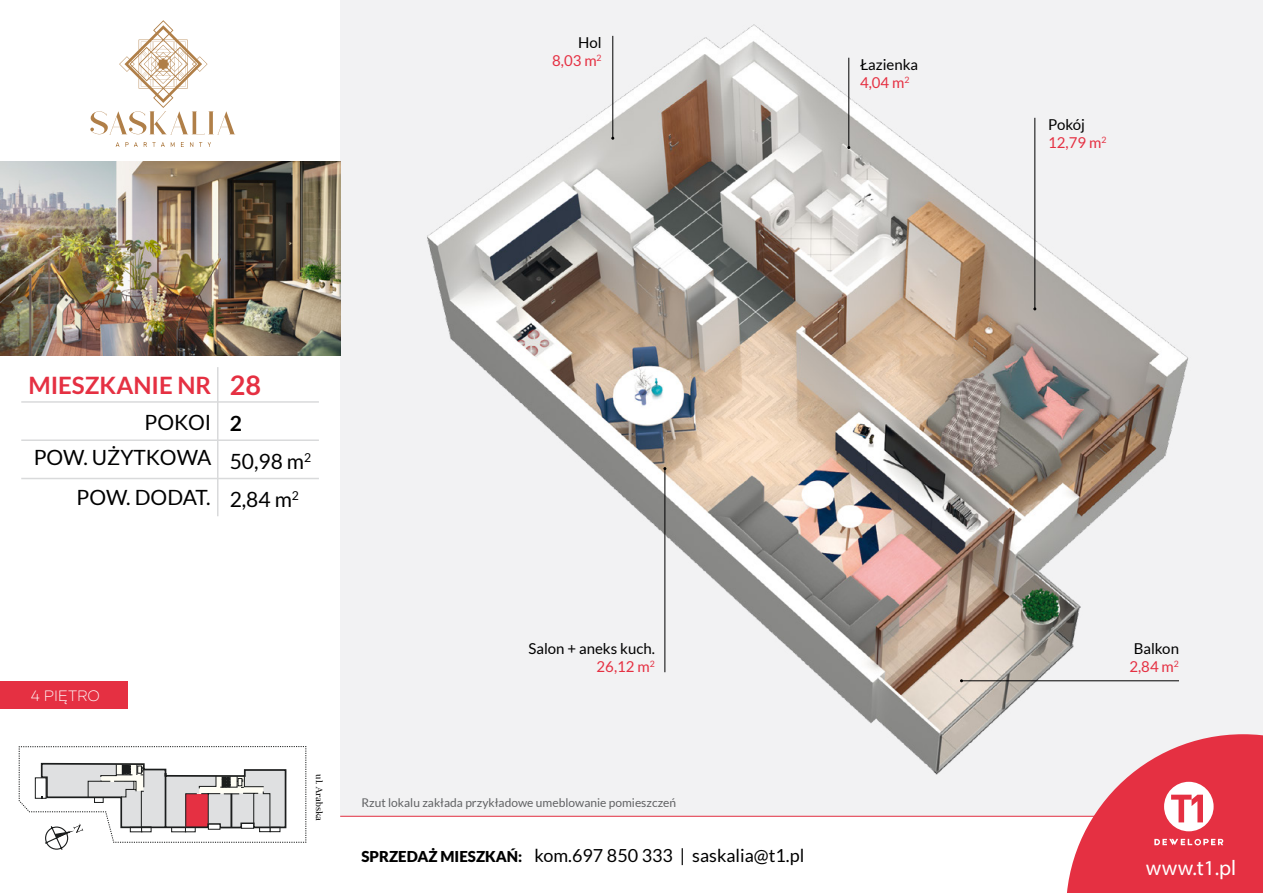
<style>
.page{position:relative;width:1263px;height:893px;background:#fff}
.page>*{position:absolute;margin:0;border:0;box-sizing:border-box;transform-origin:0 0}
.t1{font:700 27px "Lato";color:#e53042}
.t2{font:700 24px "Lato";color:#e53042}
.t3{font:21.3px "Myriad Pro";letter-spacing:.005em;color:#fff}
.t4{font:21px/37.7px "Lato";color:#000}
.t5{font:18px "Lato";color:#000}
.t6{font:15px/18px "Lato";color:#000}
.t7{font:15px/18px "Lato";color:#e53042}
.t8{font:15px "Zing Sans Rust L Demo Base";color:#fff}
.t9{font:12px "Lato";color:#616264}
.t10{font:9px "Modern 880 EU";color:#000}
.s1{color:#000}
.s2{color:#e53042}
.s3{font-weight:700}
.s4{font-weight:900;font-size:15px}
</style>
<div class="page">
<div style="left:340px;top:0;width:923px;height:816px;background:#f2f2f3"></div>
<img style="left:0;top:162px;width:340px;height:194px">
<div style="left:0;top:681px;width:128px;height:28px;background:#e53042"></div>
<hr style="left:21px;top:401px;width:298px;height:2px;background:#d9dadb">
<hr style="left:21px;top:439px;width:298px;height:2px;background:#d9dadb">
<hr style="left:21px;top:478px;width:298px;height:1px;background:#d9dadb">
<svg style="left:90px;top:20px;width:145px;height:114px"></svg>
<svg style="left:116px;top:142px;width:22px;height:5px"></svg>
<svg style="left:144px;top:142px;width:21px;height:5px"></svg>
<svg style="left:171px;top:142px;width:4px;height:5px"></svg>
<svg style="left:190px;top:142px;width:3px;height:5px"></svg>
<hr style="left:340px;top:816px;width:923px;height:1px;background:#e53042">
<svg style="left:1066px;top:734px;width:197px;height:159px"></svg>
<hr style="left:217px;top:367px;width:1px;height:149px;background:#d9dadb">
<svg style="left:19px;top:746px;width:288px;height:104px"></svg>
<img style="left:427px;top:24px;width:825px;height:762px">
<hr style="left:848px;top:58px;width:1px;height:90px;background:#000">
<hr style="left:1034px;top:118px;width:1px;height:191px;background:#000">
<hr style="left:664px;top:469px;width:1px;height:203px;background:#000">
<hr style="left:961px;top:680px;width:218px;height:1px;background:#000">
<hr style="left:612px;top:36px;width:1px;height:102px;background:#000">
<p class="t7" style="left:552px;top:33px;width:51px;text-align:right"><span class="s1">Hol<br></span>8,03 m<sup>2</sup></p>
<p class="t6" style="left:860px;top:55px;width:60px">Łazienka<br><span class="s2">4,04 m</span><sup>2</sup></p>
<h2 class="t2" style="left:28px;top:371px;width:184px">MIESZKANIE NR</h2>
<h3 class="t4" style="left:145px;top:404px;width:68px">pokoi</h3>
<h3 class="t4" style="left:34px;top:439px;width:179px">pow. użytkowa</h3>
<h3 class="t4" style="left:77px;top:478px;width:136px">pow. dodat.</h3>
<h1 class="t1" style="left:230px;top:370px;width:33px">28</h1>
<h3 class="t4" style="left:230px;top:405px;width:83px"><span class="s3">2<br></span>50,98 m<sup>2<br></sup>2,84 m<sup>2</sup></h3>
<p class="t8" style="left:31px;top:687px;width:70px">4 Piętro</p>
<p class="t6" style="left:528px;top:640px;width:128px;text-align:right">Salon + aneks kuch.<br><span class="s2">26,12 m</span><sup>2</sup></p>
<p class="t10" style="left:325px;top:774px;width:48px;rotate:90deg">ul. Arabska</p>
<p class="t9" style="left:361px;top:796px;width:316px">Rzut lokalu zakłada przykładowe umeblowanie pomieszczeń</p>
<h3 class="t5" style="left:361px;top:845px;width:444px"><span class="s4">SPRZEDAŻ MIESZKAŃ:</span> kom.697 850 333 | saskalia@t1.pl</h3>
<p class="t7" style="left:1048px;top:115px;width:60px"><span class="s1">Pokój<br></span>12,79 m<sup>2</sup></p>
<p class="t6" style="left:1129px;top:640px;width:51px">Balkon<br><span class="s2">2,84 m</span><sup>2</sup></p>
<h3 class="t3" style="left:1146px;top:855px;width:92px">www.t1.pl</h3>
</div>
